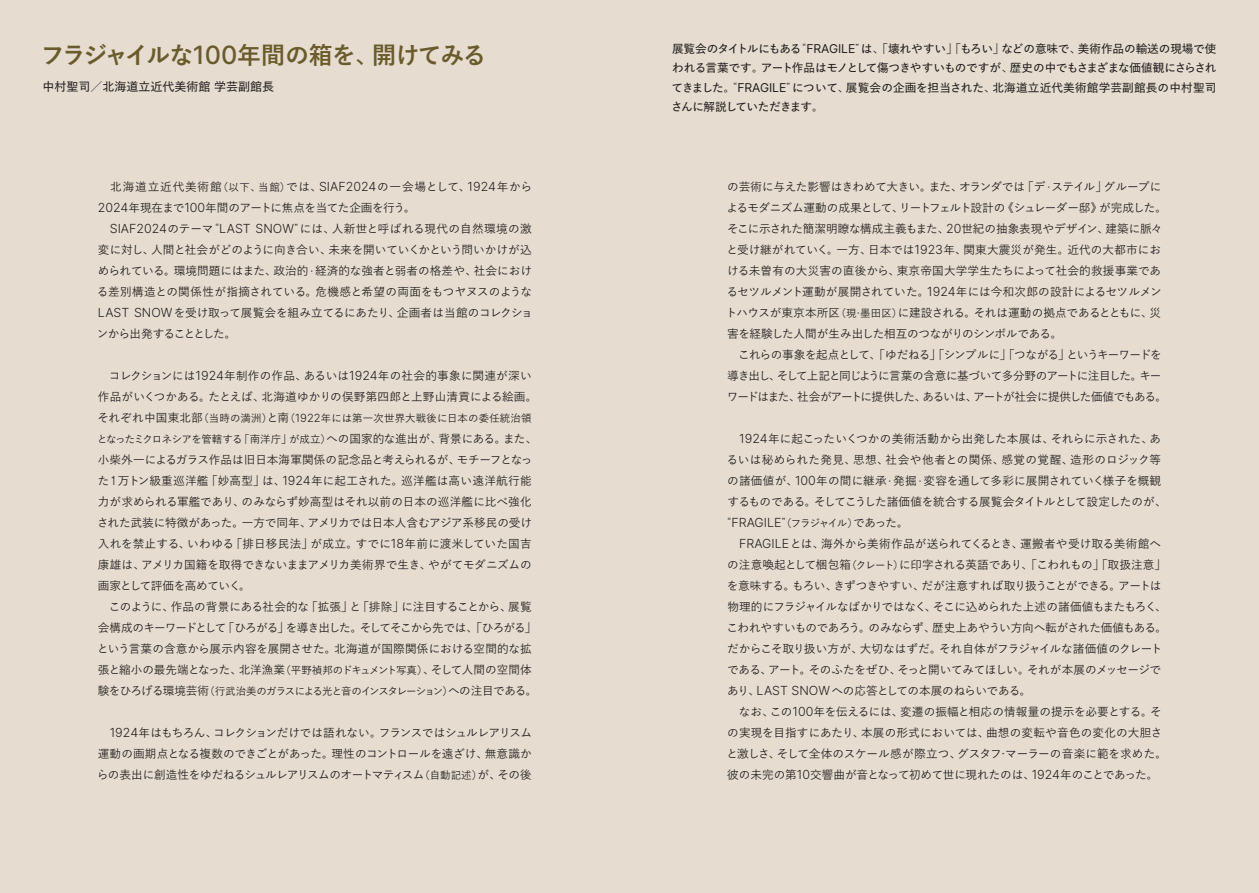
<style>
.page{position:relative;width:1259px;height:893px;background:#e6ddd0}
.page>*{position:absolute;margin:0;border:0;box-sizing:border-box;transform-origin:0 0}
.t1{font:24px "Yu Gothic Std B";letter-spacing:-.06em;color:#6a5b2d}
.t2{font:300 12.45px "Inter";color:#231f20}
.t3{font:12px "Yu Gothic Std D";color:#231f20}
.t4{font:11.7px/21px "Yu Gothic Std M";letter-spacing:-.015em;color:#231f20}
.t5{font:11.7px/19.5px "Yu Gothic Std D";letter-spacing:.01em;color:#231f20;text-align:justify}
.t6{font:11.7px/21px "Yu Gothic Std M";letter-spacing:.015em;color:#231f20}
.t7{font:10.5px/21px "Yu Gothic Std M";color:#231f20}
.t8{font:10.5px "Yu Gothic Std M";letter-spacing:-.105em;color:#231f20}
.s1{font-family:"Inter";font-weight:500;font-size:25.2px}
.s2{font-family:"Gothic MB101 Pr 5"}
.s3{font-family:"Gothic MB101 Pr 5";font-weight:300}
.s4{font-family:"Gothic MB101 Pr 5";font-weight:300;font-size:10.5px}
.s5{font-size:10.5px}
.s6{font-family:"Inter";font-weight:300;font-size:12.45px}
.s7{font-size:11.7px}
.s8{font-family:"Inter";font-weight:300;font-size:11.25px}
.s9{font-family:"Gothic MB101 Pr 5";font-weight:300;font-size:11.7px}
.s10{font-family:"Inter";font-size:12.15px}
.s11{font-family:"Gothic MB101 Pr 5";font-size:11.7px}
.s12{font-family:"Gothic MB101 Pr 5";font-size:10.5px}
.s13{font-family:"Yu Gothic Std M";font-weight:400;font-size:10.5px}
.s14{font-family:"Yu Gothic Std M";font-weight:400;font-size:11.7px}
</style>
<div class="page">
<h1 class="t1" style="left:41px;top:37px;width:447px">フラジャイルな<span class="s1">100</span>年間の箱を<span class="s2">、</span>開けてみる</h1>
<p class="t3" style="left:43px;top:78px;width:233px">中村聖司<span class="s3">／</span>北海道立近代美術館学芸副館長</p>
<p class="t4" style="left:98px;top:175px;width:436px">　北海道立近代美術館<span class="s4">（</span><span class="s5">以下</span><span class="s4">、</span><span class="s5">当館</span><span class="s4">）</span>では<span class="s3">、</span><span class="s6">SIAF2024</span>の一会場として<span class="s3">、</span><span class="s6">1924</span>年から<br><span class="s6">2024</span>年現在まで<span class="s6">100</span>年間のアートに焦点を当てた企画を行う<span class="s3">。</span></p>
<p class="t4" style="left:97px;top:217px;width:437px;text-align:justify;text-indent:13px"><span class="s6">SIAF2024</span>のテーマ<span class="s3">“</span><span class="s6">LAST SNOW</span><span class="s3">”</span>には<span class="s3">、</span>人新世と呼ばれる現代の自然環境の激変に対し<span class="s3">、</span>人間と社会がどのように向き合い<span class="s3">、</span>未来を開いていくかという問いかけが込められている<span class="s3">。</span>環境問題にはまた<span class="s3">、</span>政治的<span class="s6">·</span>経済的な強者と弱者の格差や<span class="s3">、</span>社会における差別構造との関係性が指摘されている<span class="s3">。</span>危機感と希望の両面をもつヤヌスのような<span class="s6">LAST SNOW</span>を受け取って展覧会を組み立てるにあたり<span class="s3">、</span>企画者は当館のコレクションから出発することとした<span class="s3">。</span></p>
<p class="t6" style="left:98px;top:364px;width:441px">　コレクションには<span class="s6">1924</span>年制作の作品<span class="s3">、</span>あるいは<span class="s6">1924</span>年の社会的事象に関連が深い作品がいくつかある<span class="s3">。</span>たとえば<span class="s3">、</span>北海道ゆかりの俣野第四郎と上野山清貢による絵画<span class="s3">。</span></p>
<p class="t7" style="left:97px;top:407px;width:441px"><span class="s7">それぞれ中国東北部</span><span class="s3">（</span>当時の満洲<span class="s3">）</span><span class="s7">と南</span><span class="s3">（</span><span class="s8">1922</span>年には第一次世界大戦後に日本の委任統治領となったミクロネシアを管轄する<span class="s3">「</span>南洋庁<span class="s3">」</span>が成立<span class="s3">）</span><span class="s7">への国家的な進出が</span><span class="s9">、</span><span class="s7">背景にある</span><span class="s9">。</span><span class="s7">また</span><span class="s9">、</span></p>
<p class="t4" style="left:97px;top:448px;width:441px">小柴外一によるガラス作品は旧日本海軍関係の記念品と考えられるが<span class="s3">、</span>モチーフとなった<span class="s3">１</span>万トン級重巡洋艦<span class="s3">「</span>妙高型<span class="s3">」</span>は<span class="s3">、</span><span class="s6">1924</span>年に起工された<span class="s3">。</span>巡洋艦は高い遠洋航行能力が求められる軍艦であり<span class="s3">、</span>のみならず妙高型はそれ以前の日本の巡洋艦に比べ強化された武装に特徴があった<span class="s3">。</span>一方で同年<span class="s3">、</span>アメリカでは日本人含むアジア系移民の受け入れを禁止する<span class="s3">、</span>いわゆる<span class="s3">「</span>排日移民法<span class="s3">」</span>が成立<span class="s3">。</span>すでに<span class="s6">18</span>年前に渡米していた国吉康雄は<span class="s3">、</span>アメリカ国籍を取得できないままアメリカ美術界で生き<span class="s3">、</span>やがてモダニズムの画家として評価を高めていく<span class="s3">。<br></span>　このように<span class="s3">、</span>作品の背景にある社会的な<span class="s3">「</span>拡張<span class="s3">」</span>と<span class="s3">「</span>排除<span class="s3">」</span>に注目することから<span class="s3">、</span>展覧会構成のキーワードとして<span class="s3">「</span>ひろがる<span class="s3">」</span>を導き出した<span class="s3">。</span>そしてそこから先では<span class="s3">、「</span>ひろがる<span class="s3">」</span>という言葉の含意から展示内容を展開させた<span class="s3">。</span>北海道が国際関係における空間的な拡張と縮小の最先端となった<span class="s3">、</span>北洋漁業<span class="s4">（</span><span class="s5">平野禎邦のドキュメント写真</span><span class="s4">）</span><span class="s3">、</span>そして人間の空間体</p>
<p class="t8" style="left:98px;top:683px;width:441px"><span class="s7">験をひろげる環境芸術</span><span class="s3">（</span>行武治美のガラスによる光と音のインスタレーション<span class="s3">）</span><span class="s7">への注目である</span><span class="s9">。</span></p>
<p class="t4" style="left:97px;top:721px;width:437px;text-align:justify;text-indent:13px"><span class="s6">1924</span>年はもちろん<span class="s3">、</span>コレクションだけでは語れない<span class="s3">。</span>フランスではシュルレアリスム運動の画期点となる複数のできごとがあった<span class="s3">。</span>理性のコントロールを遠ざけ<span class="s3">、</span>無意識からの表出に創造性をゆだねるシュルレアリスムのオートマティスム<span class="s4">（</span><span class="s5">自動記述</span><span class="s4">）</span>が<span class="s3">、</span>その後</p>
<p class="t5" style="left:671px;top:38px;width:547px">展覧会のタイトルにもある<span class="s3">“</span><span class="s10">FRAGILE</span><span class="s3">”</span>は<span class="s3">、「</span>壊れやすい<span class="s3">」「</span>もろい<span class="s3">」</span>などの意味で<span class="s3">、</span>美術作品の輸送の現場で使われる言葉です<span class="s3">。</span>アート作品はモノとして傷つきやすいものですが<span class="s3">、</span>歴史の中でもさまざまな価値観にさらされてきました<span class="s3">。“</span><span class="s10">FRAGILE</span><span class="s3">”</span>について<span class="s3">、</span>展覧会の企画を担当された<span class="s3">、</span>北海道立近代美術館学芸副館長の中村聖司さんに解説していただきます<span class="s3">。</span></p>
<p class="t4" style="left:726px;top:175px;width:442px">の芸術に与えた影響はきわめて大きい<span class="s3">。</span>また<span class="s3">、</span>オランダでは<span class="s3">「</span>デ <span class="s6">·</span>ステイル<span class="s3">」</span>グループによるモダニズム運動の成果として<span class="s3">、</span>リートフェルト設計の<span class="s3">《</span>シュレーダー邸<span class="s3">》</span>が完成した<span class="s3">。</span>そこに示された簡潔明瞭な構成主義もまた<span class="s3">、</span><span class="s6">20</span>世紀の抽象表現やデザイン<span class="s3">、</span>建築に脈々と受け継がれていく<span class="s3">。</span>一方<span class="s3">、</span>日本では<span class="s6">1923</span>年<span class="s3">、</span>関東大震災が発生<span class="s3">。</span>近代の大都市における未曽有の大災害の直後から<span class="s3">、</span>東京帝国大学学生たちによって社会的救援事業であるセツルメント運動が展開されていた<span class="s3">。</span><span class="s6">1924</span>年には今和次郎の設計によるセツルメントハウスが東京本所区<span class="s4">（</span><span class="s5">現</span><span class="s4">・</span><span class="s5">墨田区</span><span class="s4">）</span>に建設される<span class="s3">。</span>それは運動の拠点であるとともに<span class="s3">、</span>災害を経験した人間が生み出した相互のつながりのシンボルである<span class="s3">。<br></span>　これらの事象を起点として<span class="s3">、「</span>ゆだねる<span class="s3">」「</span>シンプルに<span class="s3">」「</span>つながる<span class="s3">」</span>というキーワードを導き出し<span class="s3">、</span>そして上記と同じように言葉の含意に基づいて多分野のアートに注目した<span class="s3">。</span>キーワードはまた<span class="s3">、</span>社会がアートに提供した<span class="s3">、</span>あるいは<span class="s3">、</span>アートが社会に提供した価値でもある<span class="s3">。</span></p>
<p class="t4" style="left:726px;top:427px;width:441px;text-indent:13px"><span class="s6">1924</span>年に起こったいくつかの美術活動から出発した本展は<span class="s3">、</span>それらに示された<span class="s3">、</span>あるいは秘められた発見<span class="s3">、</span>思想<span class="s3">、</span>社会や他者との関係<span class="s3">、</span>感覚の覚醒<span class="s3">、</span>造形のロジック等の諸価値が<span class="s3">、</span><span class="s6">100</span>年の間に継承<span class="s6">·</span>発掘<span class="s6">·</span>変容を通して多彩に展開されていく様子を概観するものである<span class="s3">。</span>そしてこうした諸価値を統合する展覧会タイトルとして設定したのが<span class="s3">、</span></p>
<p class="t2" style="left:727px;top:514px;width:183px"><span class="s11">“</span>FRAGILE<span class="s12">（</span><span class="s11">”</span> <span class="s13">フラジャイル</span><span class="s12">）</span><span class="s14">であった</span><span class="s11">。</span></p>
<p class="t4" style="left:726px;top:532px;width:442px;text-indent:13px"><span class="s6">FRAGILE</span>とは<span class="s3">、</span>海外から美術作品が送られてくるとき<span class="s3">、</span>運搬者や受け取る美術館への注意喚起として梱包箱<span class="s4">（</span><span class="s5">クレート</span><span class="s4">）</span>に印字される英語であり<span class="s3">、「</span>こわれもの<span class="s3">」「</span>取扱注意<span class="s3">」</span>を意味する<span class="s3">。</span>もろい<span class="s3">、</span>きずつきやすい<span class="s3">、</span>だが注意すれば取り扱うことができる<span class="s3">。</span>アートは物理的にフラジャイルなばかりではなく<span class="s3">、</span>そこに込められた上述の諸価値もまたもろく<span class="s3">、</span>こわれやすいものであろう<span class="s3">。</span>のみならず<span class="s3">、</span>歴史上あやうい方向へ転がされた価値もある<span class="s3">。</span>だからこそ取り扱い方が<span class="s3">、</span>大切なはずだ<span class="s3">。</span>それ自体がフラジャイルな諸価値のクレートである<span class="s3">、</span>アート<span class="s3">。</span>そのふたをぜひ<span class="s3">、</span>そっと開いてみてほしい<span class="s3">。</span>それが本展のメッセージであり<span class="s3">、</span><span class="s6">LAST SNOW</span>への応答としての本展のねらいである<span class="s3">。<br></span>　なお<span class="s3">、</span>この<span class="s6">100</span>年を伝えるには<span class="s3">、</span>変遷の振幅と相応の情報量の提示を必要とする<span class="s3">。</span>その実現を目指すにあたり<span class="s3">、</span>本展の形式においては<span class="s3">、</span>曲想の変転や音色の変化の大胆さと激しさ<span class="s3">、</span>そして全体のスケール感が際立つ<span class="s3">、</span>グスタフ<span class="s3">・</span>マーラーの音楽に範を求めた<span class="s3">。</span>彼の未完の第<span class="s6">10</span>交響曲が音となって初めて世に現れたのは<span class="s3">、</span><span class="s6">1924</span>年のことであった<span class="s3">。</span></p>
</div>
